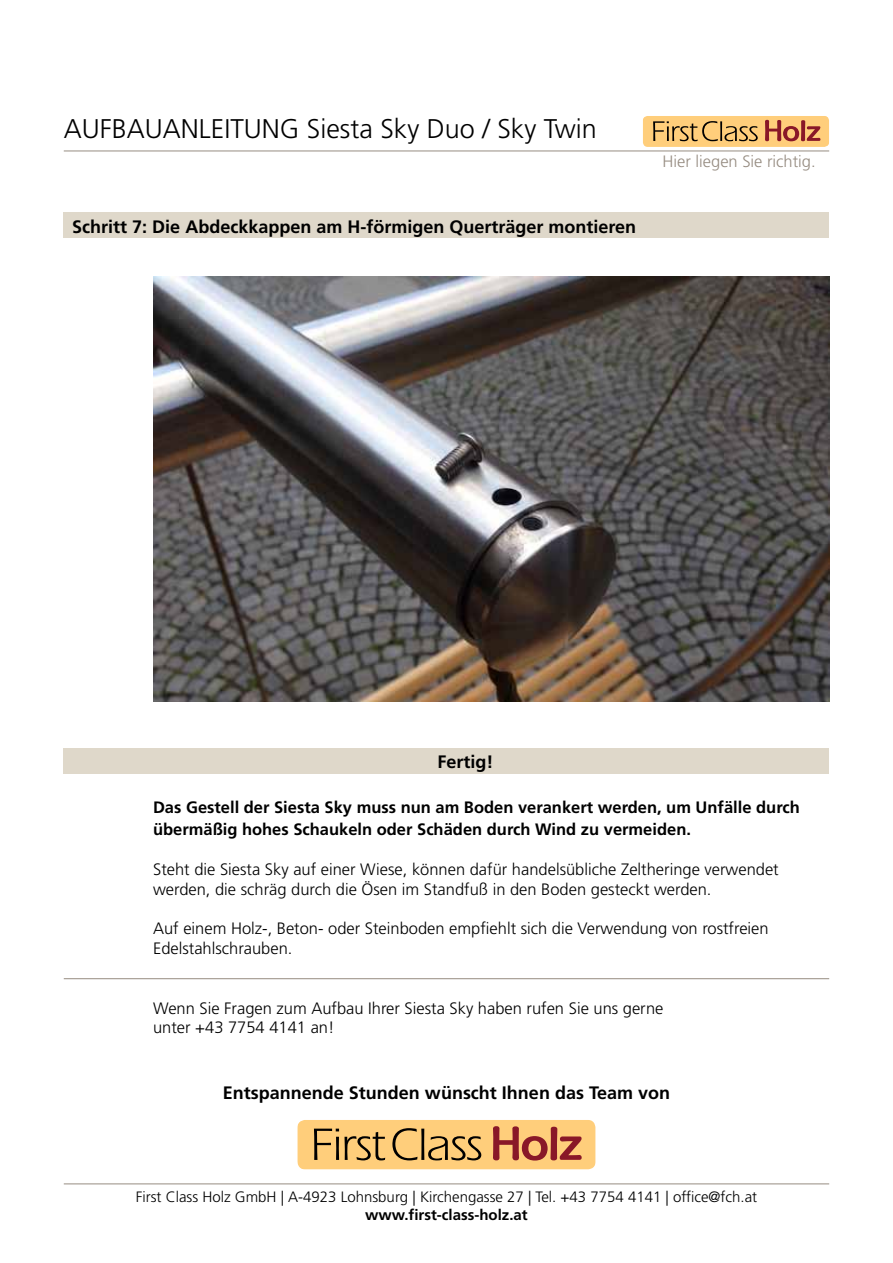
<style>
.page{position:relative;width:893px;height:1263px;background:#fff}
.page>*{position:absolute;margin:0;border:0;box-sizing:border-box;transform-origin:0 0}
.t1{font:300 27px "Frutiger LT Std";color:#000}
.t2{font:700 18px "Frutiger LT Std";color:#000}
.t3{font:300 16.5px/19.8px "Frutiger LT Std";color:#000}
.t4{font:700 16.5px/22.5px "Frutiger LT Std";color:#000}
.t5{font:300 16.5px "Frutiger LT Std";color:#968c81}
.t6{font:300 15px "Frutiger LT Std";color:#000}
.t7{font:700 15px "Frutiger LT Std";color:#000}
</style>
<div class="page">
<svg style="left:297px;top:1120px;width:299px;height:49px;background:#dfad6a"></svg>
<hr style="left:64px;top:1183px;width:765px;height:1px;background:#968c81">
<svg style="left:643px;top:116px;width:186px;height:31px;background:#dfad6a"></svg>
<hr style="left:64px;top:151px;width:765px;height:1px;background:#968c81">
<div style="left:64px;top:213px;width:765px;height:25px;background:#dfd8ca"></div>
<div style="left:64px;top:748px;width:765px;height:26px;background:#dfd8ca"></div>
<img style="left:153px;top:276px;width:676px;height:426px">
<hr style="left:64px;top:978px;width:765px;height:1px;background:#968c81">
<h1 class="t1" style="left:64px;top:113px;width:35px">Aufbauanleitung</h1>
<h1 class="t1" style="left:307px;top:113px;width:291px">Siesta Sky Duo / Sky Twin</h1>
<p class="t2" style="left:72px;top:216px;width:565px">Schritt 7: Die Abdeckkappen am H-förmigen Querträger montieren</p>
<p class="t5" style="left:663px;top:152px;width:155px">Hier liegen Sie richtig.</p>
<p class="t2" style="left:438px;top:751px;width:58px">Fertig!</p>
<p class="t4" style="left:153px;top:796px;width:648px">Das Gestell der Siesta Sky muss nun am Boden verankert werden, um Unfälle durch übermäßig hohes Schaukeln oder Schäden durch Wind zu vermeiden.</p>
<p class="t3" style="left:153px;top:860px;width:627px">Steht die Siesta Sky auf einer Wiese, können dafür handelsübliche Zeltheringe verwendet werden, die schräg durch die Ösen im Standfuß in den Boden gesteckt werden.</p>
<p class="t3" style="left:153px;top:919px;width:617px">Auf einem Holz-, Beton- oder Steinboden empfiehlt sich die Verwendung von rostfreien<br>Edelstahlschrauben.</p>
<p class="t3" style="left:153px;top:998px;width:512px">Wenn Sie Fragen zum Aufbau Ihrer Siesta Sky haben rufen Sie uns gerne unter +43 7754 4141 an!</p>
<p class="t2" style="left:223px;top:1082px;width:449px">Entspannende Stunden wünscht Ihnen das Team von</p>
<p class="t6" style="left:136px;top:1188px;width:623px">First Class Holz GmbH | A-4923 Lohnsburg | Kirchengasse 27 | Tel. +43 7754 4141 | office@fch.at</p>
<p class="t7" style="left:365px;top:1205px;width:164px">www.first-class-holz.at</p>
</div>
